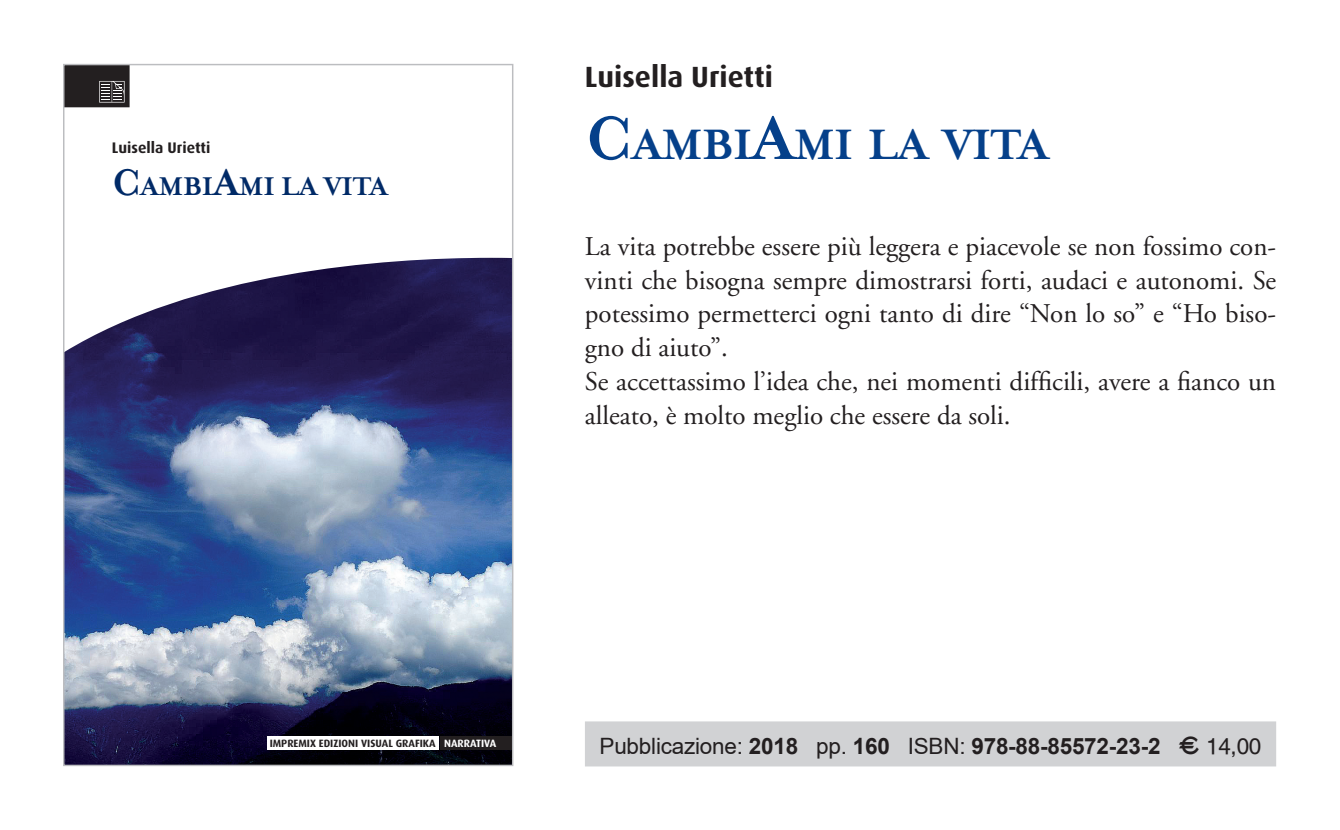
<style>
.page{position:relative;width:1340px;height:830px;background:#fff}
.page>*{position:absolute;margin:0;border:0;box-sizing:border-box;transform-origin:0 0}
.t1{font:700 48.82px "Mrs Eaves";letter-spacing:-.015em;color:#05408a}
.t2{font:700 29.47px "Mrs Eaves";letter-spacing:-.01em;color:#002a67}
.t3{font:700 29.25px "Dax";color:#231f20}
.t4{font:27px/33.8px "Adobe Garamond";color:#231f20}
.t5{font:700 22.5px "Arial";letter-spacing:-.01em;color:#231f20}
.t6{font:700 15.3px "Dax";color:#231f20}
.t7{font:700 10.58px "Dax";color:#231f20}
.s1{font-size:42.52px}
.s2{font-size:69.75px}
.s3{color:#fff}
.s4{font-weight:400}
.s5{font-family:"EURO99";font-weight:400}
</style>
<div class="page">
<svg style="left:65px;top:66px;width:65px;height:41px;background:#332f30"></svg>
<img style="left:65px;top:258px;width:446px;height:505px">
<div style="left:440px;top:735px;width:73px;height:14px;background:#231f20"></div>
<div style="left:267px;top:735px;width:171px;height:14px;background:#fff"></div>
<div style="left:585px;top:721px;width:691px;height:45px;background:#d1d2d4"></div>
<p class="t6" style="left:112px;top:138px;width:100px">LUISELLA URIETTI</p>
<p class="t2" style="left:112px;top:169px;width:277px"><span class="s1">C</span>AMBI<span class="s1">A</span>MI LA VITA</p>
<p class="t3" style="left:585px;top:60px;width:189px">LUISELLA URIETTI</p>
<h1 class="t1" style="left:585px;top:116px;width:465px"><span class="s2">C</span>AMBI<span class="s2">A</span>MI LA VITA</h1>
<p class="t4" style="left:585px;top:230px;width:693px">La vita potrebbe essere più leggera e piacevole se non fossimo con&shy;vinti che bisogna sempre dimostrarsi forti, audaci e autonomi. Se potessimo permetterci ogni tanto di dire “Non lo so” e “Ho biso&shy;gno di aiuto”.<br>Se accettassimo l’idea che, nei momenti difficili, avere a fianco un alleato, è molto meglio che essere da soli.</p>
<p class="t7" style="left:270px;top:736px;width:228px">IMPREMIX EDIZIONI VISUAL GRAFIKA <span class="s3">NARRATIVA</span></p>
<p class="t5" style="left:599px;top:730px;width:663px"><span class="s4">Pubblicazione:</span> 2018 <span class="s4">pp.</span> 160 <span class="s4">ISBN:</span> 978-88-85572-23-2 <span class="s5">E 14,00</span></p>
</div>
